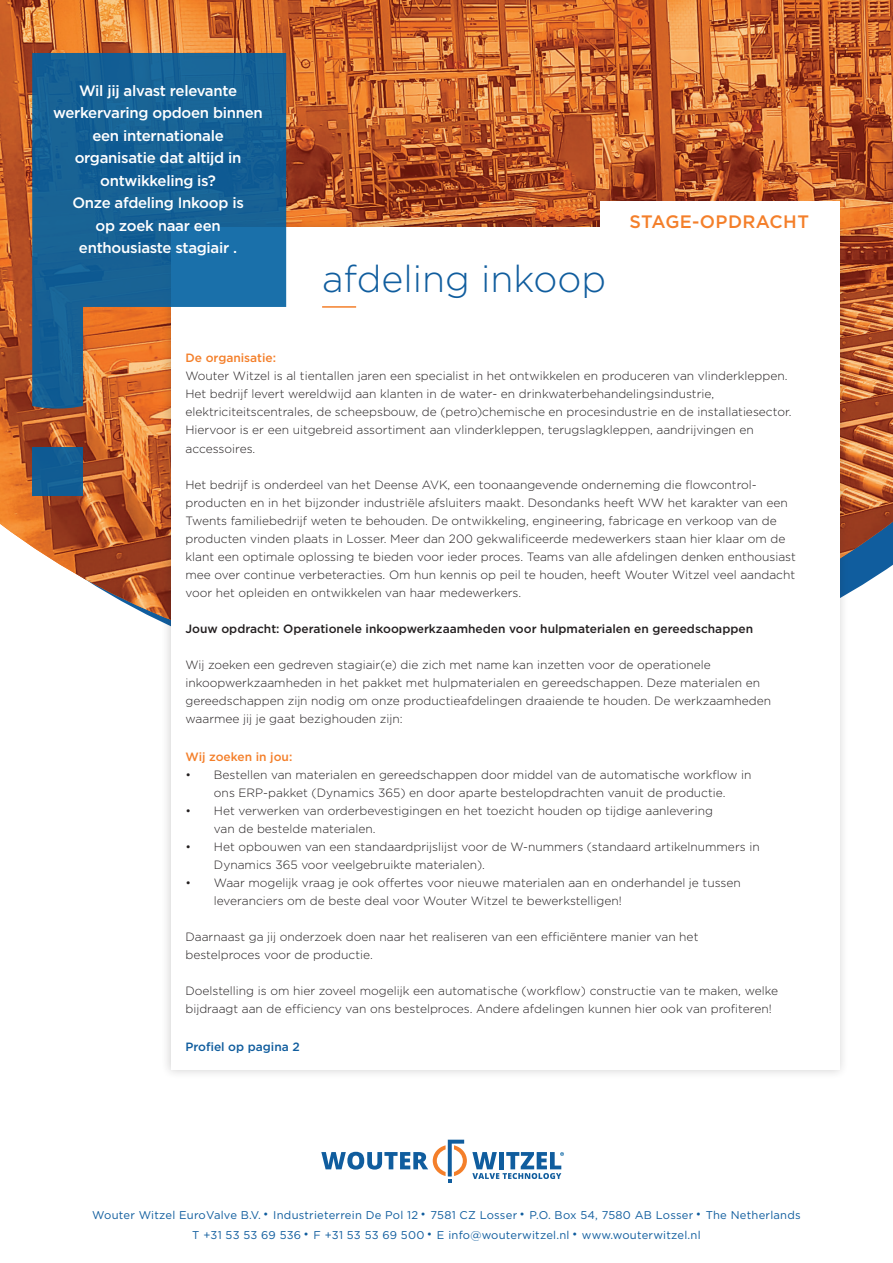
<style>
.page{position:relative;width:893px;height:1263px;background:#fff}
.page>*{position:absolute;margin:0;border:0;box-sizing:border-box;transform-origin:0 0}
.t1{font:300 37.5px "Gotham";color:#105d9e}
.t2{font:500 18px "Gotham";letter-spacing:.02em;color:#f47f2a}
.t3{font:500 15px/22.5px "Gotham";letter-spacing:-.02em;color:#fff;text-align:center}
.t4{font:300 12px/18px "Gotham";color:#231f20}
.t5{font:500 12px "Gotham";color:#231f20}
.t6{font:500 12px "Gotham";color:#f47f2a}
.t7{font:500 12px "Gotham";color:#105d9e}
.t8{font:11.25px/19.5px "Gotham";letter-spacing:.02em;color:#105d9e;text-align:center}
</style>
<div class="page">
<img style="left:0;top:0;width:893px;height:622px">
<div style="left:161px;top:218px;width:688px;height:862px;background:#231f20;opacity:.2"></div>
<div style="left:171px;top:227px;width:668px;height:843px;background:#fff"></div>
<hr style="left:322px;top:306px;width:34px;height:2px;background:#f47f2a">
<div style="left:32px;top:448px;width:51px;height:48px;background:#105c93"></div>
<svg style="left:32px;top:53px;width:254px;height:356px;background:#49799a"></svg>
<svg style="left:321px;top:1140px;width:243px;height:43px"></svg>
<div style="left:600px;top:201px;width:239px;height:29px;background:#fff"></div>
<p class="t3" style="left:53px;top:79px;width:211px">Wil jij alvast relevante werkervaring opdoen binnen een internationale organisatie dat altijd in ontwikkeling is?<br>Onze afdeling Inkoop is<br>op zoek naar een enthousiaste stagiair .</p>
<h1 class="t1" style="left:322px;top:255px;width:286px">afdeling inkoop</h1>
<h2 class="t2" style="left:630px;top:209px;width:181px">STAGE-OPDRACHT</h2>
<p class="t6" style="left:185px;top:350px;width:92px">De organisatie:</p>
<p class="t4" style="left:185px;top:367px;width:608px">Wouter Witzel is al tientallen jaren een specialist in het ontwikkelen en produceren van vlinderkleppen.<br>Het bedrijf levert wereldwijd aan klanten in de water- en drinkwaterbehandelingsindustrie, elektriciteitscentrales, de scheepsbouw, de (petro)chemische en procesindustrie en de installatiesector.<br>Hiervoor is er een uitgebreid assortiment aan vlinderkleppen, terugslagkleppen, aandrijvingen en accessoires.</p>
<p class="t4" style="left:185px;top:475px;width:612px">Het bedrijf is onderdeel van het Deense AVK, een toonaangevende onderneming die flowcontrol&shy;producten en in het bijzonder industriële afsluiters maakt. Desondanks heeft WW het karakter van een Twents familiebedrijf weten te behouden. De ontwikkeling, engineering, fabricage en verkoop van de producten vinden plaats in Losser. Meer dan 200 gekwalificeerde medewerkers staan hier klaar om de klant een optimale oplossing te bieden voor ieder proces. Teams van alle afdelingen denken enthousiast mee over continue verbeteracties. Om hun kennis op peil te houden, heeft Wouter Witzel veel aandacht voor het opleiden en ontwikkelen van haar medewerkers.</p>
<p class="t5" style="left:185px;top:620px;width:569px">Jouw opdracht: Operationele inkoopwerkzaamheden voor hulpmaterialen en gereedschappen</p>
<p class="t4" style="left:185px;top:655px;width:587px">Wij zoeken een gedreven stagiair(e) die zich met name kan inzetten voor de operationele inkoopwerkzaamheden in het pakket met hulpmaterialen en gereedschappen. Deze materialen en gereedschappen zijn nodig om onze productieafdelingen draaiende te houden. De werkzaamheden waarmee jij je gaat bezighouden zijn:</p>
<p class="t6" style="left:185px;top:749px;width:108px">Wij zoeken in jou:</p>
<p class="t4" style="left:185px;top:765px;width:567px;text-align:center">• Bestellen van materialen en gereedschappen door middel van de automatische workflow in ons ERP-pakket (Dynamics 365) en door aparte bestelopdrachten vanuit de productie.</p>
<p class="t4" style="left:214px;top:801px;width:500px;text-indent:-29px">• Het verwerken van orderbevestigingen en het toezicht houden op tijdige aanlevering van de bestelde materialen.</p>
<p class="t4" style="left:214px;top:837px;width:547px;text-indent:-29px">• Het opbouwen van een standaardprijslijst voor de W-nummers (standaard artikelnummers in<br>Dynamics 365 voor veelgebruikte materialen).</p>
<p class="t4" style="left:214px;top:873px;width:528px;text-indent:-29px">• Waar mogelijk vraag je ook offertes voor nieuwe materialen aan en onderhandel je tussen leveranciers om de beste deal voor Wouter Witzel te bewerkstelligen!</p>
<p class="t4" style="left:185px;top:927px;width:514px">Daarnaast ga jij onderzoek doen naar het realiseren van een efficiëntere manier van het bestelproces voor de productie.</p>
<p class="t4" style="left:185px;top:981px;width:594px">Doelstelling is om hier zoveel mogelijk een automatische (workflow) constructie van te maken, welke bijdraagt aan de efficiency van ons bestelproces. Andere afdelingen kunnen hier ook van profiteren!</p>
<p class="t7" style="left:185px;top:1038px;width:116px">Profiel op pagina 2</p>
<p class="t8" style="left:92px;top:1205px;width:710px">Wouter Witzel EuroValve B.V. • Industrieterrein De Pol 12 • 7581 CZ Losser • P.O. Box 54, 7580 AB Losser • The Netherlands<br>T +31 53 53 69 536 • F +31 53 53 69 500 • E info@wouterwitzel.nl • www.wouterwitzel.nl</p>
</div>
